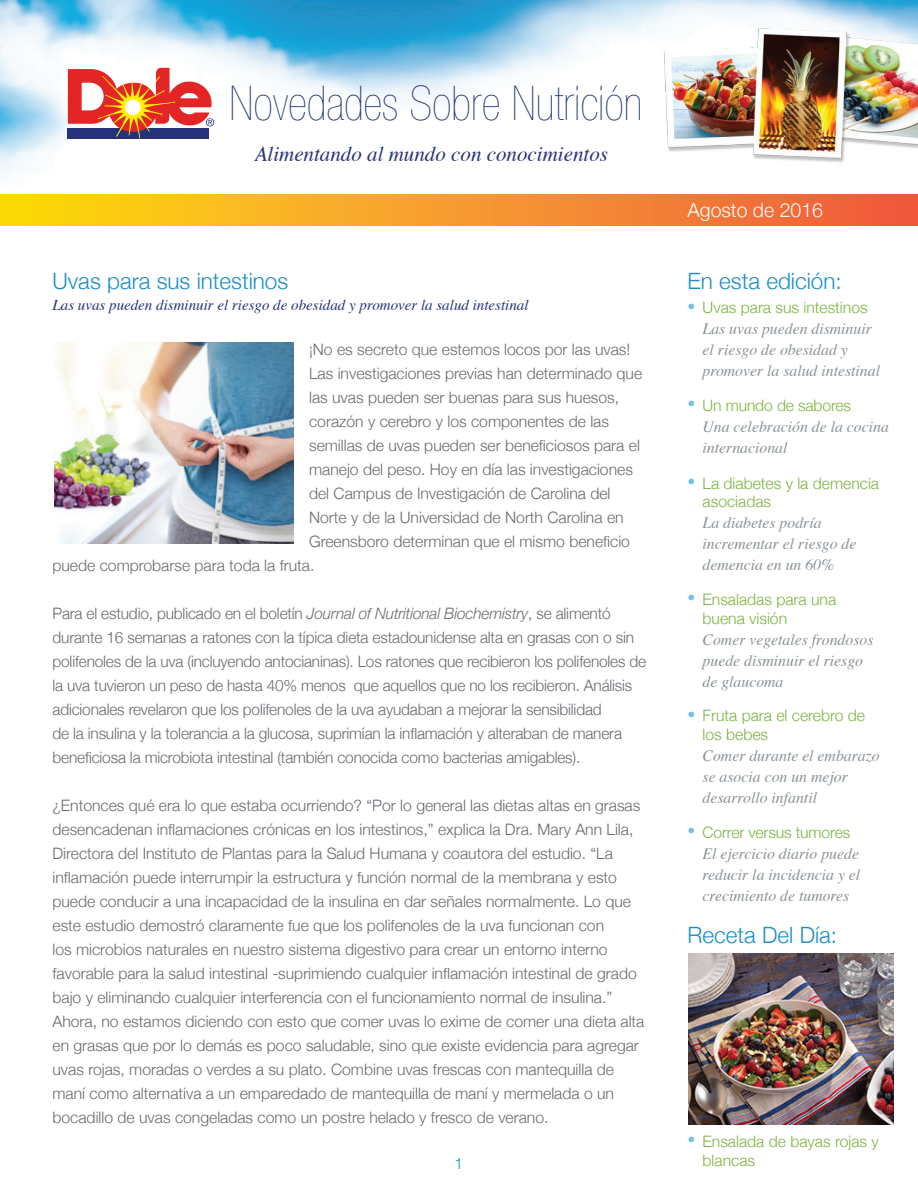
<style>
.page{position:relative;width:918px;height:1188px;background:#fff}
.page>*{position:absolute;margin:0;border:0;box-sizing:border-box;transform-origin:0 0}
.t1{font:900 condensed 48px "Helvetica Neue";color:#253279}
.t2{font:300 22.5px "Helvetica Neue";color:#1a8fc6}
.t3{font:italic 21px "Times";color:#253279}
.t4{font:300 19.5px "Helvetica Neue";color:#fff}
.t5{font:300 15.75px/24px "Helvetica Neue";color:#666b70}
.t6{font:italic 15.75px/21px "Times";color:#8a9297}
.t7{font:300 15.75px/18.9px "Helvetica Neue";color:#7cb341}
.t8{font:300 15.75px "Helvetica Neue";color:#1a8fc6}
.t9{font:italic 15px "Times";color:#253279}
.s1{font-style:italic}
.s2{color:#77c0ea}
</style>
<div class="page">
<img style="left:0;top:0;width:918px;height:174px">
<svg style="left:68px;top:68px;width:147px;height:70px"></svg>
<div style="left:125px;top:100px;width:16px;height:15px;background:#fff;border-radius:50%"></div>
<div style="left:178px;top:145px;width:430px;height:27px;background:#fff"></div>
<img style="left:655px;top:18px;width:263px;height:154px">
<div style="left:0;top:194px;width:918px;height:32px;background:linear-gradient(to right,#fddd10,#f05844)"></div>
<img style="left:54px;top:343px;width:239px;height:201px">
<img style="left:688px;top:953px;width:206px;height:172px">
<h1 class="t1" style="left:230px;top:77px;width:415px">Novedades Sobre Nutrición</h1>
<h3 class="t3" style="left:255px;top:135px;width:355px">Alimentando al mundo con conocimientos</h3>
<h2 class="t2" style="left:52px;top:263px;width:237px">Uvas para sus intestinos</h2>
<p class="t9" style="left:52px;top:292px;width:478px">Las uvas pueden disminuir el riesgo de obesidad y promover la salud intestinal</p>
<p class="t5" style="left:309px;top:336px;width:323px">¡No es secreto que estemos locos por las uvas!</p>
<p class="t5" style="left:309px;top:360px;width:335px">Las investigaciones previas han determinado que</p>
<p class="t5" style="left:309px;top:384px;width:312px">las uvas pueden ser buenas para sus huesos,</p>
<p class="t5" style="left:309px;top:408px;width:301px">corazón y cerebro y los componentes de las</p>
<p class="t5" style="left:309px;top:432px;width:332px">semillas de uvas pueden ser beneficiosos para el</p>
<p class="t5" style="left:309px;top:456px;width:325px">manejo del peso. Hoy en día las investigaciones</p>
<p class="t5" style="left:309px;top:480px;width:303px">del Campus de Investigación de Carolina del</p>
<p class="t5" style="left:309px;top:504px;width:316px">Norte y de la Universidad de North Carolina en</p>
<p class="t5" style="left:309px;top:528px;width:322px">Greensboro determinan que el mismo beneficio</p>
<p class="t5" style="left:52px;top:552px;width:264px">puede comprobarse para toda la fruta.</p>
<p class="t5" style="left:52px;top:600px;width:595px">Para el estudio, publicado en el boletín <span class="s1">Journal of Nutritional Biochemistry</span>, se alimentó durante 16 semanas a ratones con la típica dieta estadounidense alta en grasas con o sin polifenoles de la uva (incluyendo antocianinas). Los ratones que recibieron los polifenoles de la uva tuvieron un peso de hasta 40% menos que aquellos que no los recibieron. Análisis adicionales revelaron que los polifenoles de la uva ayudaban a mejorar la sensibilidad<br>de la insulina y la tolerancia a la glucosa, suprimían la inflamación y alteraban de manera beneficiosa la microbiota intestinal (también conocida como bacterias amigables).</p>
<p class="t5" style="left:52px;top:792px;width:593px">¿Entonces qué era lo que estaba ocurriendo? “Por lo general las dietas altas en grasas desencadenan inflamaciones crónicas en los intestinos,” explica la Dra. Mary Ann Lila, Directora del Instituto de Plantas para la Salud Humana y coautora del estudio. “La inflamación puede interrumpir la estructura y función normal de la membrana y esto puede conducir a una incapacidad de la insulina en dar señales normalmente. Lo que este estudio demostró claramente fue que los polifenoles de la uva funcionan con<br>los microbios naturales en nuestro sistema digestivo para crear un entorno interno favorable para la salud intestinal -suprimiendo cualquier inflamación intestinal de grado bajo y eliminando cualquier interferencia con el funcionamiento normal de insulina.” Ahora, no estamos diciendo con esto que comer uvas lo exime de comer una dieta alta en grasas que por lo demás es poco saludable, sino que existe evidencia para agregar uvas rojas, moradas o verdes a su plato. Combine uvas frescas con mantequilla de maní como alternativa a un emparedado de mantequilla de maní y mermelada o un bocadillo de uvas congeladas como un postre helado y fresco de verano.</p>
<p class="t8" style="left:455px;top:1151px;width:10px">1</p>
<p class="t4" style="left:688px;top:194px;width:137px">Agosto de 2016</p>
<h2 class="t2" style="left:688px;top:263px;width:156px">En esta edición:</h2>
<p class="t7" style="left:688px;top:297px;width:182px"><span class="s2">•</span> Uvas para sus intestinos</p>
<p class="t6" style="left:703px;top:317px;width:179px">Las uvas pueden disminuir el riesgo de obesidad y promover la salud intestinal</p>
<p class="t7" style="left:688px;top:394px;width:165px"><span class="s2">•</span> Un mundo de sabores</p>
<p class="t6" style="left:703px;top:415px;width:188px">Una celebración de la cocina internacional</p>
<p class="t7" style="left:703px;top:472px;width:178px;text-indent:-15px"><span class="s2">•</span> La diabetes y la demencia asociadas</p>
<p class="t6" style="left:703px;top:512px;width:155px">La diabetes podría incrementar el riesgo de demencia en un 60%</p>
<p class="t7" style="left:703px;top:589px;width:135px;text-indent:-15px"><span class="s2">•</span> Ensaladas para una buena visión</p>
<p class="t6" style="left:703px;top:628px;width:172px">Comer vegetales frondosos puede disminuir el riesgo de glaucoma</p>
<p class="t7" style="left:703px;top:705px;width:164px;text-indent:-15px"><span class="s2">•</span> Fruta para el cerebro de los bebes</p>
<p class="t6" style="left:703px;top:744px;width:179px">Comer durante el embarazo se asocia con un mejor desarrollo infantil</p>
<p class="t7" style="left:688px;top:821px;width:164px"><span class="s2">•</span> Correr versus tumores</p>
<p class="t6" style="left:703px;top:842px;width:159px;text-align:justify">El ejercicio diario puede reducir la incidencia y el crecimiento de tumores</p>
<h2 class="t2" style="left:688px;top:917px;width:151px">Receta Del Día:</h2>
<p class="t7" style="left:703px;top:1131px;width:178px;text-indent:-15px"><span class="s2">•</span> Ensalada de bayas rojas y blancas</p>
</div>
